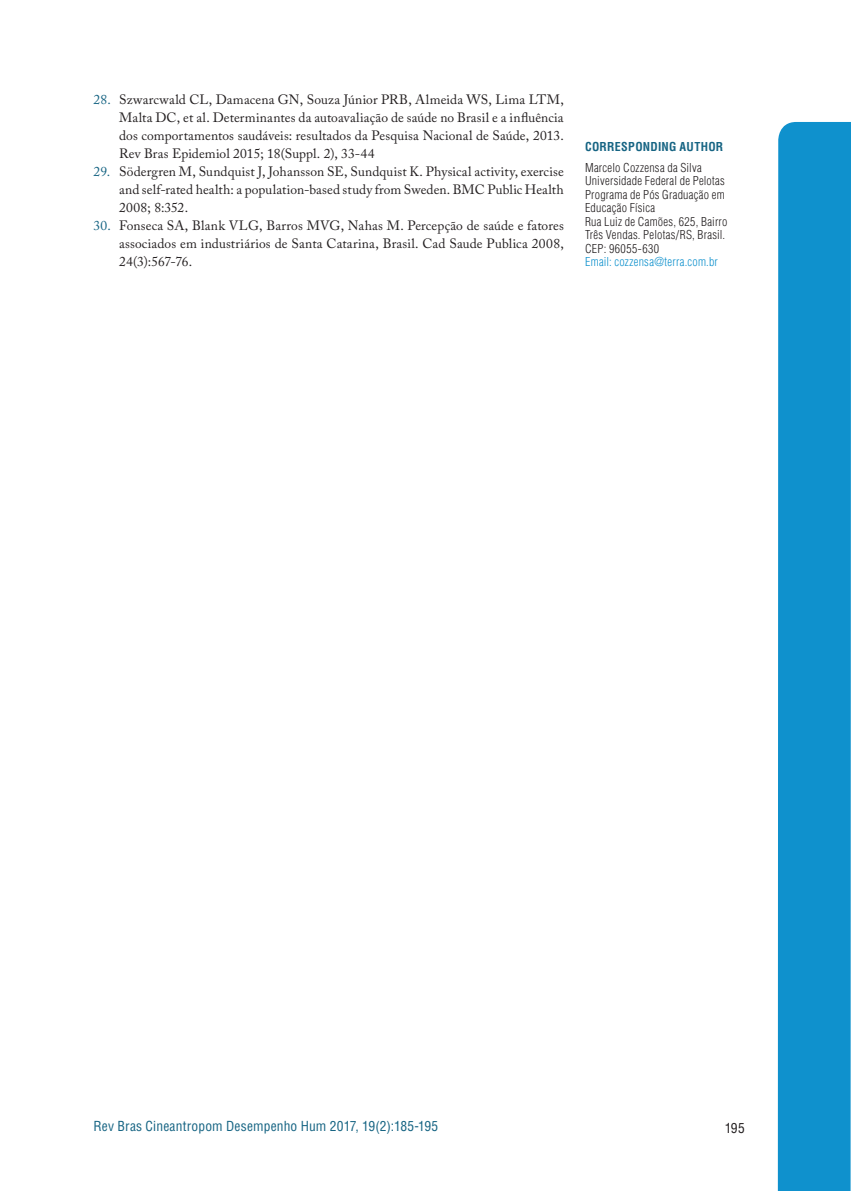
<style>
.page{position:relative;width:851px;height:1191px;background:#fff}
.page>*{position:absolute;margin:0;border:0;box-sizing:border-box;transform-origin:0 0}
.t1{font:13.5px/18px "Adobe Caslon Pro";letter-spacing:.005em;color:#231f20;text-align:justify}
.t2{font:condensed 13.5px "Helvetica LT Std";letter-spacing:.01em;color:#166483}
.t3{font:condensed 13.5px "Helvetica LT Std";color:#231f20}
.t4{font:300 condensed 12px/13.5px "Helvetica LT Std";letter-spacing:.02em;color:#231f20}
.t5{font:300 condensed 12px "Helvetica LT Std";letter-spacing:.02em;color:#0f91cd}
.t6{font:700 condensed 12px "Helvetica LT Std";letter-spacing:.025em;color:#166483}
.s1{color:#166483}
</style>
<div class="page">
<div style="left:777px;top:122px;width:73px;height:1069px;background:#0f91cd"></div>
<p class="t1" style="left:119px;top:90px;width:446px;text-indent:-26px"><span class="s1">28.</span> Szwarcwald CL, Damacena GN, Souza Júnior PRB, Almeida WS, Lima LTM, Malta DC, et al. Determinantes da autoavaliação de saúde no Brasil e a influência dos comportamentos saudáveis: resultados da Pesquisa Nacional de Saúde, 2013.<br>Rev Bras Epidemiol 2015; 18(Suppl. 2), 33-44</p>
<p class="t1" style="left:119px;top:162px;width:446px;text-indent:-26px"><span class="s1">29.</span> Södergren M, Sundquist J, Johansson SE, Sundquist K. Physical activity, exercise and self-rated health: a population-based study from Sweden. BMC Public Health 2008; 8:352.</p>
<p class="t1" style="left:119px;top:216px;width:446px;text-indent:-26px"><span class="s1">30.</span> Fonseca SA, Blank VLG, Barros MVG, Nahas M. Percepção de saúde e fatores associados em industriários de Santa Catarina, Brasil. Cad Saude Publica 2008, 24(3):567-76.</p>
<p class="t6" style="left:585px;top:139px;width:140px">CORRESPONDING AUTHOR</p>
<p class="t4" style="left:585px;top:160px;width:144px">Marcelo Cozzensa da Silva<br>Universidade Federal de Pelotas<br>Programa de Pós Graduação em<br>Educação Física<br>Rua Luiz de Camões, 625, Bairro<br>Três Vendas. Pelotas/RS, Brasil.<br>CEP: 96055-630</p>
<p class="t5" style="left:585px;top:254px;width:134px">Email: cozzensa@terra.com.br</p>
<p class="t2" style="left:94px;top:1118px;width:346px">Rev Bras Cineantropom Desempenho Hum 2017, 19(2):185-195</p>
<p class="t3" style="left:724px;top:1120px;width:22px">195</p>
</div>
